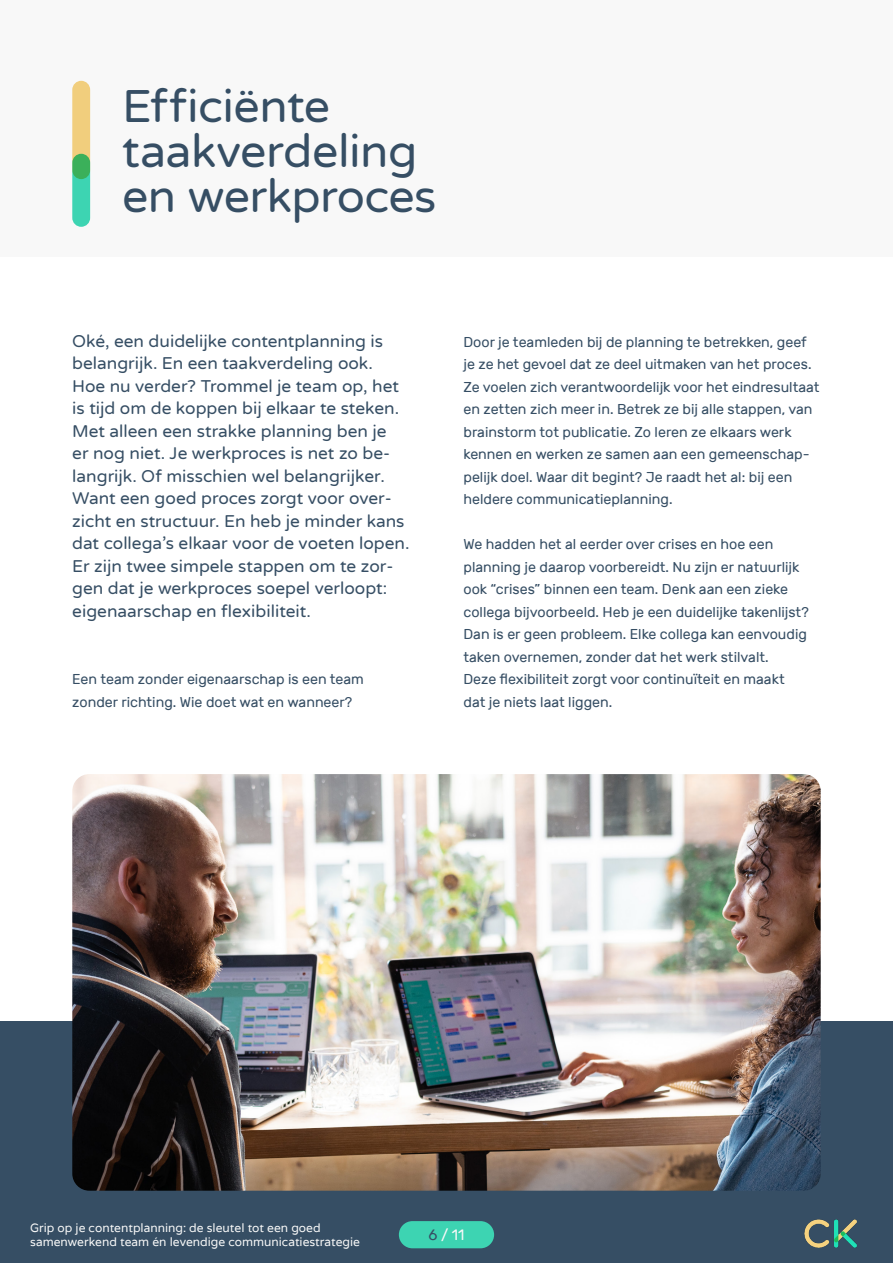
<style>
.page{position:relative;width:893px;height:1263px;background:#fff}
.page>*{position:absolute;margin:0;border:0;box-sizing:border-box;transform-origin:0 0}
.t1{font:46.5px/45px "Varela Round";letter-spacing:-.01em;color:#364e64}
.t2{font:17.25px/22.5px "Varela Round";color:#364e64}
.t3{font:15px "Rubik";color:#f8f8f8}
.t4{font:14.25px/22.5px "Rubik";color:#364e64}
.t5{font:12px/13.5px "Varela";color:#f8f8f8}
.s1{color:#364e64}
</style>
<div class="page">
<div style="left:0;top:1022px;width:893px;height:241px;background:#364e64"></div>
<div style="left:0;top:0;width:893px;height:256px;background:#f8f8f8"></div>
<img style="left:804px;top:1219px;width:53px;height:29px">
<div style="left:399px;top:1221px;width:95px;height:27px;background:#3dd4b2;border-radius:14px"></div>
<div style="left:72px;top:154px;width:18px;height:73px;background:#3dd4b2;border-radius:9px"></div>
<svg style="left:72px;top:81px;width:18px;height:98px;fill:#f1ce7d"></svg>
<img style="left:72px;top:774px;width:749px;height:417px">
<h1 class="t1" style="left:122px;top:82px;width:316px">Efficiënte taakverdeling en werkproces</h1>
<p class="t2" style="left:72px;top:329px;width:339px">Oké, een duidelijke contentplanning is belangrijk. En een taakverdeling ook.<br>Hoe nu verder? Trommel je team op, het is tijd om de koppen bij elkaar te steken.<br>Met alleen een strakke planning ben je<br>er nog niet. Je werkproces is net zo be&shy;langrijk. Of misschien wel belangrijker.<br>Want een goed proces zorgt voor over&shy;zicht en structuur. En heb je minder kans dat collega’s elkaar voor de voeten lopen.<br>Er zijn twee simpele stappen om te zor&shy;gen dat je werkproces soepel verloopt: eigenaarschap en flexibiliteit.</p>
<p class="t4" style="left:72px;top:668px;width:293px">Een team zonder eigenaarschap is een team zonder richting. Wie doet wat en wanneer?</p>
<p class="t4" style="left:463px;top:331px;width:358px">Door je teamleden bij de planning te betrekken, geef je ze het gevoel dat ze deel uitmaken van het proces.<br>Ze voelen zich verantwoordelijk voor het eindresultaat en zetten zich meer in. Betrek ze bij alle stappen, van brainstorm tot publicatie. Zo leren ze elkaars werk kennen en werken ze samen aan een gemeenschap&shy;pelijk doel. Waar dit begint? Je raadt het al: bij een heldere communicatieplanning.</p>
<p class="t4" style="left:463px;top:533px;width:347px">We hadden het al eerder over crises en hoe een planning je daarop voorbereidt. Nu zijn er natuurlijk ook “crises” binnen een team. Denk aan een zieke collega bijvoorbeeld. Heb je een duidelijke takenlijst?<br>Dan is er geen probleem. Elke collega kan eenvoudig taken overnemen, zonder dat het werk stilvalt.<br>Deze flexibiliteit zorgt voor continuïteit en maakt dat je niets laat liggen.</p>
<p class="t5" style="left:30px;top:1221px;width:331px">Grip op je contentplanning: de sleutel tot een goed samenwerkend team én levendige communicatiestrategie</p>
<p class="t3" style="left:428px;top:1226px;width:38px"><span class="s1">6</span> / 11</p>
</div>
